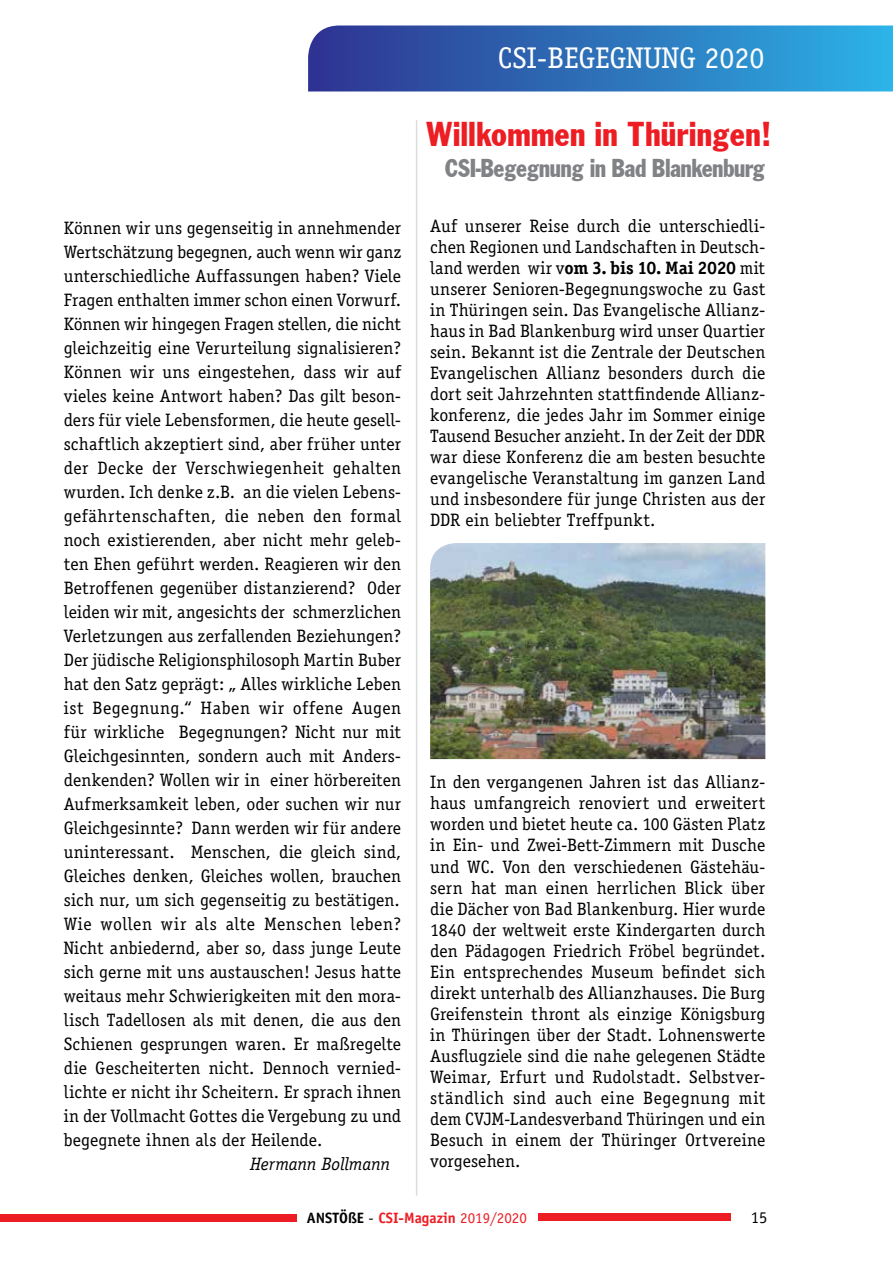
<style>
.page{position:relative;width:893px;height:1263px;background:#fff}
.page>*{position:absolute;margin:0;border:0;box-sizing:border-box;transform-origin:0 0}
.t1{font:36px "Franklin Cond Gothic";color:#ed1d24}
.t2{font:30px "Officina Serif";color:#fff}
.t3{font:27px "Franklin Cond Gothic";letter-spacing:-.02em;color:#808285;scale:.96 1}
.t4{font:18px/24px "Officina Serif";letter-spacing:.005em;color:#000;text-align:justify}
.t5{font:italic 18px "Officina Serif";letter-spacing:-.01em;color:#000}
.t6{font:16.5px "Officina Serif";color:#000}
.t7{font:700 15px "Officina Sans";color:#ed1d24}
.s1{font-weight:700}
.s2{color:#000}
.s3{font-weight:400;color:#000}
.s4{font-weight:400}
</style>
<div class="page">
<svg style="left:308px;top:26px;width:585px;height:66px;background:#3074bb"></svg>
<div style="left:0;top:1214px;width:297px;height:7px;background:#ed1d24"></div>
<div style="left:538px;top:1213px;width:193px;height:8px;background:#ed1d24"></div>
<hr style="left:416px;top:120px;width:1px;height:1076px;background:#dcddde">
<img style="left:430px;top:543px;width:335px;height:216px">
<h2 class="t2" style="left:498px;top:40px;width:84px">CSI-Begegnung</h2>
<h2 class="t2" style="left:705px;top:40px;width:61px">2020</h2>
<p class="t4" style="left:64px;top:216px;width:339px">Können wir uns gegenseitig in annehmender Wertschätzung begegnen, auch wenn wir ganz unterschiedliche Auffassungen haben? Viele Fragen enthalten immer schon einen Vorwurf.<br>Können wir hingegen Fragen stellen, die nicht gleichzeitig eine Verurteilung signalisieren?<br>Können wir uns eingestehen, dass wir auf vieles keine Antwort haben? Das gilt beson&shy;ders für viele Lebensformen, die heute gesell&shy;schaftlich akzeptiert sind, aber früher unter der Decke der Verschwiegenheit gehalten wurden. Ich denke z.B. an die vielen Lebens&shy;gefährtenschaften, die neben den formal noch existierenden, aber nicht mehr geleb&shy;ten Ehen geführt werden. Reagieren wir den Betroffenen gegenüber distanzierend? Oder leiden wir mit, angesichts der schmerzlichen Verletzungen aus zerfallenden Beziehungen?<br>Der jüdische Religionsphilosoph Martin Buber hat den Satz geprägt: „ Alles wirkliche Leben ist Begegnung.“ Haben wir offene Augen für wirkliche Begegnungen? Nicht nur mit Gleichgesinnten, sondern auch mit Anders&shy;denkenden? Wollen wir in einer hörbereiten Aufmerksamkeit leben, oder suchen wir nur Gleichgesinnte? Dann werden wir für andere uninteressant. Menschen, die gleich sind, Gleiches denken, Gleiches wollen, brauchen sich nur, um sich gegenseitig zu bestätigen.<br>Wie wollen wir als alte Menschen leben?<br>Nicht anbiedernd, aber so, dass junge Leute sich gerne mit uns austauschen! Jesus hatte weitaus mehr Schwierigkeiten mit den mora&shy;lisch Tadellosen als mit denen, die aus den Schienen gesprungen waren. Er maßregelte die Gescheiterten nicht. Dennoch vernied&shy;lichte er nicht ihr Scheitern. Er sprach ihnen in der Vollmacht Gottes die Vergebung zu und begegnete ihnen als der Heilende.</p>
<p class="t5" style="left:250px;top:1153px;width:141px">Hermann Bollmann</p>
<h1 class="t1" style="left:426px;top:114px;width:347px">Willkommen in Thüringen!</h1>
<h3 class="t3" style="left:445px;top:153px;width:335px">CSI-Begegnung in Bad Blankenburg</h3>
<p class="t4" style="left:430px;top:216px;width:337px;line-height:21px">Auf unserer Reise durch die unterschiedli&shy;chen Regionen und Landschaften in Deutsch&shy;land werden wir v<span class="s1">om 3. bis 10. Mai 2020</span> mit unserer Senioren-Begegnungswoche zu Gast in Thüringen sein. Das Evangelische Allianz&shy;haus in Bad Blankenburg wird unser Quartier sein. Bekannt ist die Zentrale der Deutschen Evangelischen Allianz besonders durch die dort seit Jahrzehnten stattfindende Allianz&shy;konferenz, die jedes Jahr im Sommer einige Tausend Besucher anzieht. In der Zeit der DDR war diese Konferenz die am besten besuchte evangelische Veranstaltung im ganzen Land und insbesondere für junge Christen aus der DDR ein beliebter Treffpunkt.</p>
<p class="t4" style="left:430px;top:772px;width:337px;line-height:21px">In den vergangenen Jahren ist das Allianz&shy;haus umfangreich renoviert und erweitert worden und bietet heute ca. 100 Gästen Platz in Ein- und Zwei-Bett-Zimmern mit Dusche und WC. Von den verschiedenen Gästehäu&shy;sern hat man einen herrlichen Blick über die Dächer von Bad Blankenburg. Hier wurde 1840 der weltweit erste Kindergarten durch den Pädagogen Friedrich Fröbel begründet.<br>Ein entsprechendes Museum befindet sich direkt unterhalb des Allianzhauses. Die Burg Greifenstein thront als einzige Königsburg in Thüringen über der Stadt. Lohnenswerte Ausflugziele sind die nahe gelegenen Städte Weimar, Erfurt und Rudolstadt. Selbstver&shy;ständlich sind auch eine Begegnung mit dem CVJM-Landesverband Thüringen und ein Besuch in einem der Thüringer Ortvereine vorgesehen.</p>
<p class="t7" style="left:307px;top:1209px;width:221px"><span class="s2">ANSTÖßE</span> <span class="s3">-</span> CSI-Magazin <span class="s4">2019/2020</span></p>
<p class="t6" style="left:751px;top:1208px;width:18px">15</p>
</div>
